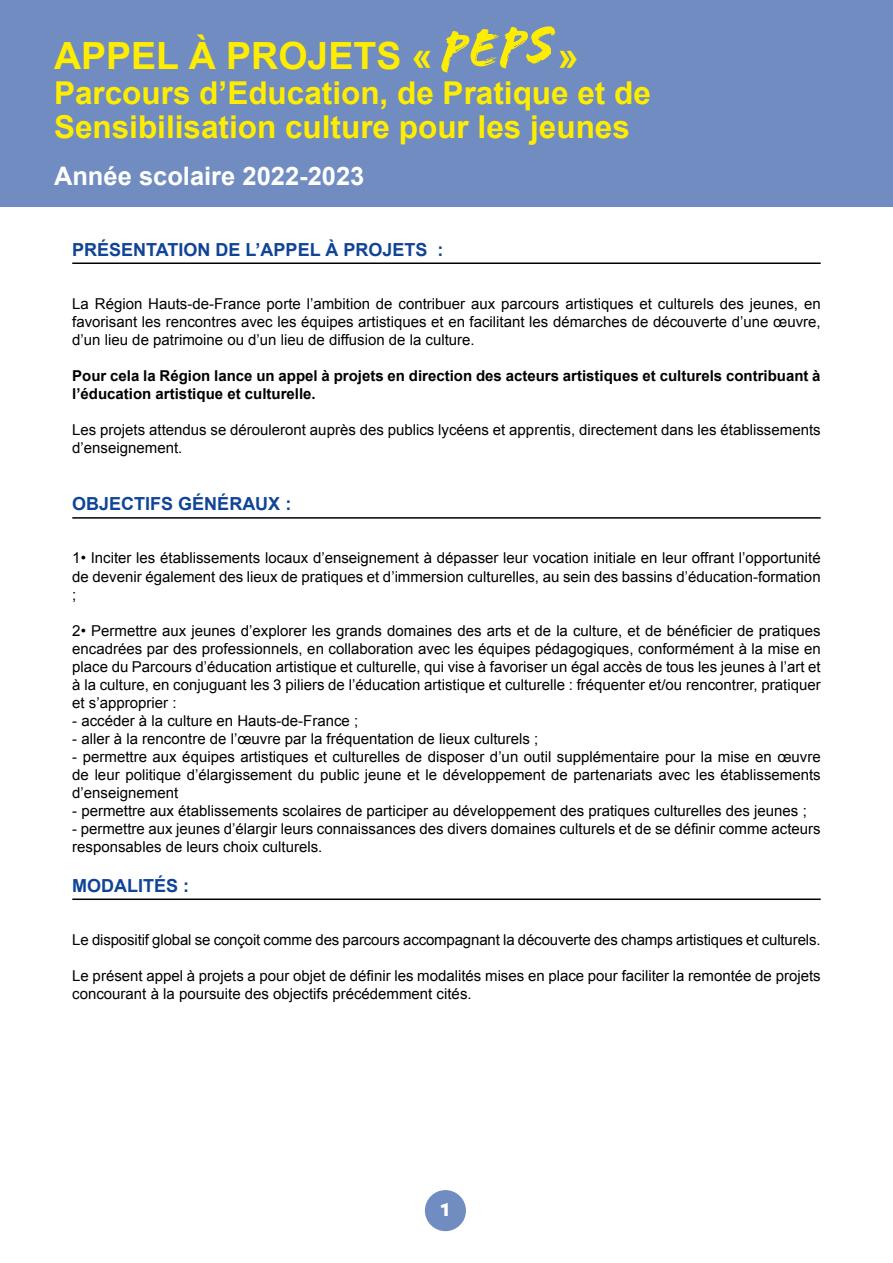
<style>
.page{position:relative;width:893px;height:1263px;background:#fff}
.page>*{position:absolute;margin:0;border:0;box-sizing:border-box;transform-origin:0 0}
.t1{font:700 37.5px "Arial";color:#ffed00}
.t2{font:700 31.5px/34.5px "Arial";color:#ffed00}
.t3{font:700 25.5px "Arial";color:#fff}
.t4{font:700 18px "Arial";color:#0f4496}
.t5{font:700 18px "Etelka Medium Pro";color:#fff}
.t6{font:15px/18px "Arial";color:#000;text-align:justify}
.t7{font:700 15px/18px "Arial";color:#000}
.s1{font-size:15.15px}
</style>
<div class="page">
<hr style="left:72px;top:262px;width:749px;height:2px;background:#000">
<hr style="left:72px;top:517px;width:749px;height:2px;background:#000">
<hr style="left:72px;top:898px;width:749px;height:2px;background:#000">
<div style="left:0;top:0;width:893px;height:207px;background:#708cc0"></div>
<svg style="left:441px;top:26px;width:114px;height:47px"></svg>
<div style="left:425px;top:1190px;width:41px;height:41px;background:#708cc0;border-radius:50%"></div>
<h1 class="t1" style="left:54px;top:31px;width:380px">APPEL À PROJETS «</h1>
<h1 class="t1" style="left:558px;top:31px;width:22px">»</h1>
<h2 class="t2" style="left:54px;top:77px;width:598px">Parcours d’Education, de Pratique et de<br>Sensibilisation culture pour les jeunes</h2>
<h3 class="t3" style="left:54px;top:159px;width:312px">Année scolaire 2022-2023</h3>
<p class="t4" style="left:72px;top:237px;width:373px">PRÉSENTATION DE L’APPEL À PROJETS :</p>
<p class="t6" style="left:72px;top:294px;width:750px">La Région Hauts-de-France porte l’ambition de contribuer aux parcours artistiques et culturels des jeunes, en favorisant les rencontres avec les équipes artistiques et en facilitant les démarches de découverte d’une œuvre, d’un lieu de patrimoine ou d’un lieu de diffusion de la culture.</p>
<p class="t7" style="left:72px;top:367px;width:750px">Pour cela la Région lance un appel à projets en direction des acteurs artistiques et culturels contribuant à l’éducation artistique et culturelle.</p>
<p class="t6" style="left:72px;top:420px;width:750px">Les projets attendus se dérouleront auprès des publics lycéens et apprentis, directement dans les établissements d’enseignement.</p>
<p class="t4" style="left:72px;top:492px;width:221px">OBJECTIFS GÉNÉRAUX :</p>
<p class="t6" style="left:72px;top:549px;width:750px"><span class="s1">1•</span> Inciter les établissements locaux d’enseignement à dépasser leur vocation initiale en leur offrant l’opportunité de devenir également des lieux de pratiques et d’immersion culturelles, au sein des bassins d’éducation-formation ;</p>
<p class="t6" style="left:72px;top:622px;width:750px"><span class="s1">2•</span> Permettre aux jeunes d’explorer les grands domaines des arts et de la culture, et de bénéficier de pratiques encadrées par des professionnels, en collaboration avec les équipes pédagogiques, conformément à la mise en place du Parcours d’éducation artistique et culturelle, qui vise à favoriser un égal accès de tous les jeunes à l’art et à la culture, en conjuguant les 3 piliers de l’éducation artistique et culturelle : fréquenter et/ou rencontrer, pratiquer et s’approprier :</p>
<p class="t6" style="left:72px;top:712px;width:287px">- accéder à la culture en Hauts-de-France ;</p>
<p class="t6" style="left:72px;top:730px;width:468px">- aller à la rencontre de l’œuvre par la fréquentation de lieux culturels ;</p>
<p class="t6" style="left:72px;top:748px;width:750px">- permettre aux équipes artistiques et culturelles de disposer d’un outil supplémentaire pour la mise en œuvre de leur politique d’élargissement du public jeune et le développement de partenariats avec les établissements d’enseignement</p>
<p class="t6" style="left:72px;top:802px;width:736px">- permettre aux établissements scolaires de participer au développement des pratiques culturelles des jeunes ;</p>
<p class="t6" style="left:72px;top:820px;width:750px">- permettre aux jeunes d’élargir leurs connaissances des divers domaines culturels et de se définir comme acteurs responsables de leurs choix culturels.</p>
<p class="t4" style="left:72px;top:873px;width:118px">MODALITÉS :</p>
<p class="t6" style="left:72px;top:930px;width:750px">Le dispositif global se conçoit comme des parcours accompagnant la découverte des champs artistiques et culturels.</p>
<p class="t6" style="left:72px;top:966px;width:750px">Le présent appel à projets a pour objet de définir les modalités mises en place pour faciliter la remontée de projets concourant à la poursuite des objectifs précédemment cités.</p>
<p class="t5" style="left:440px;top:1200px;width:13px">1</p>
</div>
